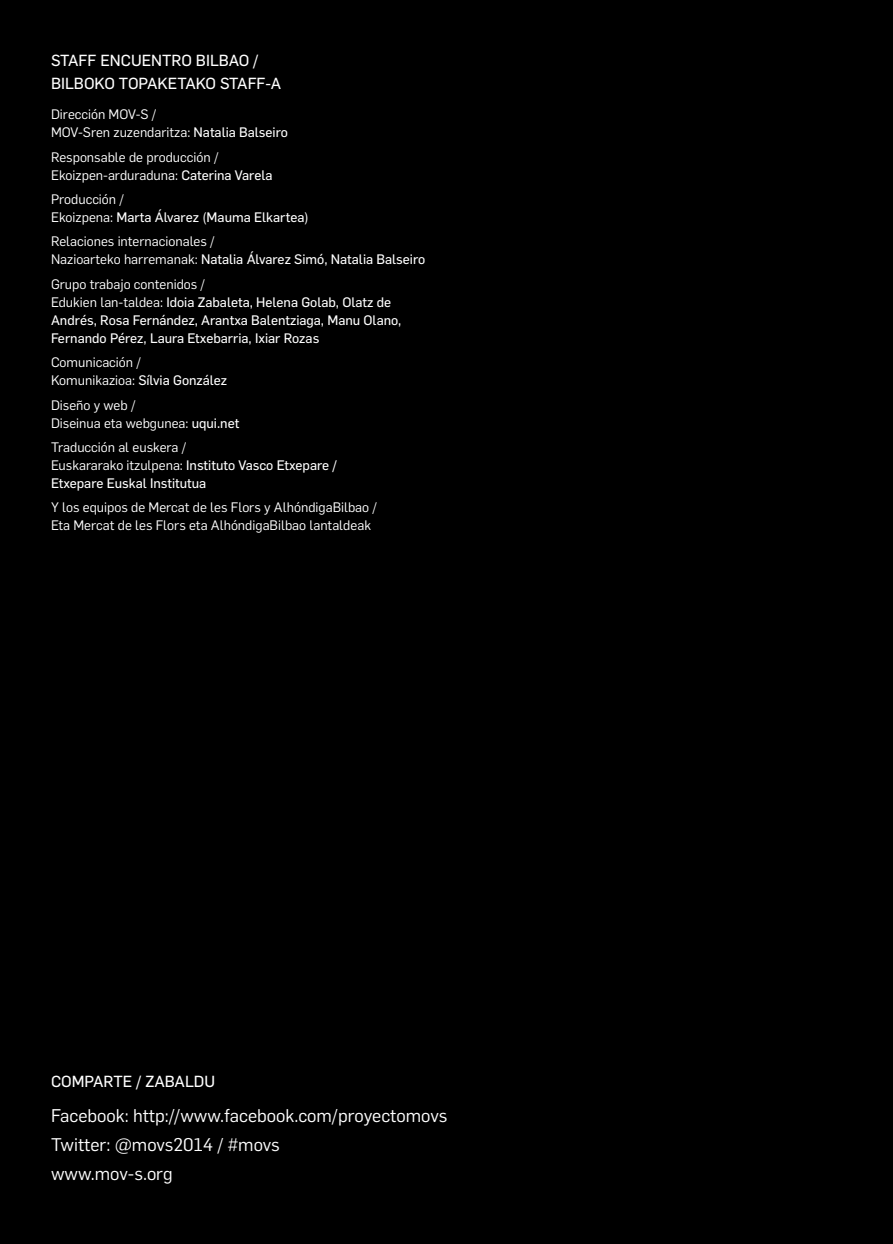
<style>
.page{position:relative;width:893px;height:1244px;background:#000}
.page>*{position:absolute;margin:0;border:0;box-sizing:border-box;transform-origin:0 0}
.t1{font:18px/28.8px "Flama";color:#fff}
.t2{font:15.75px/22.5px "Flama Basic";color:#fff}
.t3{font:13.5px/18px "Flama";color:#fff}
.t4{font:13.5px/18px "Flama Basic";color:#fff}
.s1{font-family:"Flama Basic"}
.s2{font-family:"Flama"}
</style>
<div class="page">
<p class="t2" style="left:51px;top:48px;width:232px">STAFF ENCUENTRO BILBAO /<br>BILBOKO TOPAKETAKO STAFF-A</p>
<p class="t3" style="left:51px;top:105px;width:239px">Dirección MOV-S /<br>MOV-Sren zuzendaritza: <span class="s1">Natalia Balseiro</span></p>
<p class="t3" style="left:51px;top:147px;width:223px">Responsable de producción /<br>Ekoizpen-arduraduna: <span class="s1">Caterina Varela</span></p>
<p class="t3" style="left:51px;top:189px;width:75px">Producción /</p>
<p class="t4" style="left:51px;top:207px;width:259px"><span class="s2">Ekoizpena:</span> Marta Álvarez (Mauma Elkartea)</p>
<p class="t3" style="left:51px;top:232px;width:165px">Relaciones internacionales /</p>
<p class="t4" style="left:51px;top:250px;width:376px"><span class="s2">Nazioarteko harremanak:</span> Natalia Álvarez Simó, Natalia Balseiro</p>
<p class="t3" style="left:51px;top:274px;width:156px">Grupo trabajo contenidos /</p>
<p class="t4" style="left:51px;top:292px;width:352px"><span class="s2">Edukien lan-taldea:</span> Idoia Zabaleta, Helena Golab, Olatz de<br>Andrés, Rosa Fernández, Arantxa Balentziaga, Manu Olano,<br>Fernando Pérez, Laura Etxebarria, Ixiar Rozas</p>
<p class="t3" style="left:51px;top:352px;width:92px">Comunicación /</p>
<p class="t4" style="left:51px;top:370px;width:178px"><span class="s2">Komunikazioa:</span> Sílvia González</p>
<p class="t3" style="left:51px;top:395px;width:190px">Diseño y web /<br>Diseinua eta webgunea: <span class="s1">uqui.net</span></p>
<p class="t3" style="left:51px;top:437px;width:137px">Traducción al euskera /</p>
<p class="t4" style="left:51px;top:455px;width:288px"><span class="s2">Euskararako itzulpena:</span> Instituto Vasco Etxepare /<br>Etxepare Euskal Institutua</p>
<p class="t3" style="left:51px;top:498px;width:328px">Y los equipos de Mercat de les Flors y AlhóndigaBilbao /<br>Eta Mercat de les Flors eta AlhóndigaBilbao lantaldeak</p>
<p class="t2" style="left:51px;top:1069px;width:166px">COMPARTE / ZABALDU</p>
<h1 class="t1" style="left:51px;top:1100px;width:398px">Facebook: http://www.facebook.com/proyectomovs<br>Twitter: @movs2014 / #movs<br>www.mov-s.org</h1>
</div>
